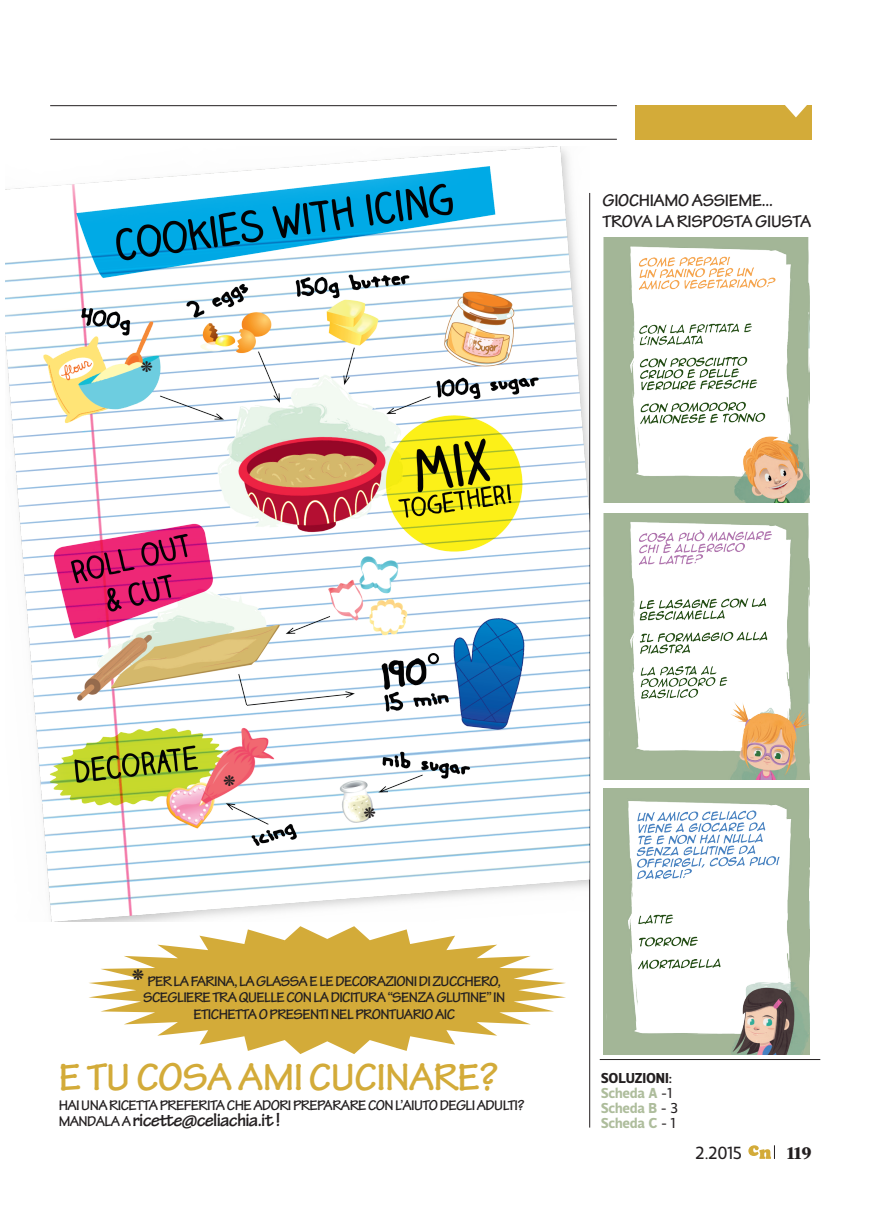
<style>
.page{position:relative;width:879px;height:1219px;background:#fff}
.page>*{position:absolute;margin:0;border:0;box-sizing:border-box;transform-origin:0 0}
.t1{font:700 40.5px "Tekton Pro";letter-spacing:-.02em;color:#d3ab39}
.t2{font:700 39px "Velino Text";color:#231f20}
.t3{font:700 19.5px "Tekton Pro";color:#231f20}
.t4{font:700 18px/21px "Tekton Pro";letter-spacing:-.02em;color:#231f20}
.t5{font:18px "Velino Sans";color:#231f20}
.t6{font:800 18px "Acta";color:#231f20}
.t7{font:700 15px/16.5px "Tekton Pro";letter-spacing:-.04em;color:#231f20;text-align:center}
.t8{font:700 14.7px/15px "Velino Sans";letter-spacing:-.01em;color:#aebd9c}
.s1{font-size:15px}
.s2{color:#231f20}
.s3{font-weight:400;color:#231f20}
</style>
<div class="page">
<hr style="left:50px;top:105px;width:566px;height:1px;background:#231f20">
<hr style="left:50px;top:139px;width:566px;height:1px;background:#231f20">
<svg style="left:748px;top:1145px;width:27px;height:13px"></svg>
<div style="left:634px;top:105px;width:177px;height:34px;background:#d3ab39"></div>
<svg style="left:785px;top:105px;width:22px;height:12px"></svg>
<hr style="left:589px;top:193px;width:1px;height:934px;background:#231f20">
<img style="left:603px;top:237px;width:206px;height:266px">
<img style="left:603px;top:514px;width:206px;height:265px">
<img style="left:603px;top:788px;width:206px;height:266px">
<hr style="left:599px;top:1059px;width:221px;height:1px;background:#231f20">
<img style="left:5px;top:147px;width:584px;height:774px">
<svg style="left:89px;top:926px;width:477px;height:128px;fill:#d3ab39"></svg>
<p class="t2" style="left:138px;top:351px;width:19px">*</p>
<p class="t4" style="left:602px;top:190px;width:210px">GIOCHIAMO ASSIEME...<br>TROVA LA RISPOSTA GIUSTA</p>
<p class="t2" style="left:221px;top:764px;width:19px">*</p>
<p class="t2" style="left:361px;top:797px;width:19px">*</p>
<p class="t2" style="left:129px;top:959px;width:19px">*</p>
<p class="t7" style="left:143px;top:973px;width:363px">PER LA FARINA, LA GLASSA E LE DECORAZIONI DI ZUCCHERO,<br>SCEGLIERE TRA QUELLE CON LA DICITURA “SENZA GLUTINE” IN<br>ETICHETTA O PRESENTI NEL PRONTUARIO AIC</p>
<p class="t1" style="left:59px;top:1053px;width:440px">E TU COSA AMI CUCINARE?</p>
<p class="t7" style="left:59px;top:1097px;width:467px">HAI UNA RICETTA PREFERITA CHE ADORI PREPARARE CON L’AIUTO DEGLI ADULTI?</p>
<p class="t3" style="left:59px;top:1108px;width:223px"><span class="s1">MANDALA A</span> RICETTE@CELIACHIA.IT !</p>
<p class="t8" style="left:600px;top:1070px;width:79px"><span class="s2">SOLUZIONI:<br></span>Scheda A <span class="s3">-1<br></span>Scheda B <span class="s3">- 3<br></span>Scheda C <span class="s3">- 1</span></p>
<p class="t5" style="left:695px;top:1142px;width:48px">2.2015</p>
<p class="t6" style="left:787px;top:1141px;width:26px">119</p>
</div>
